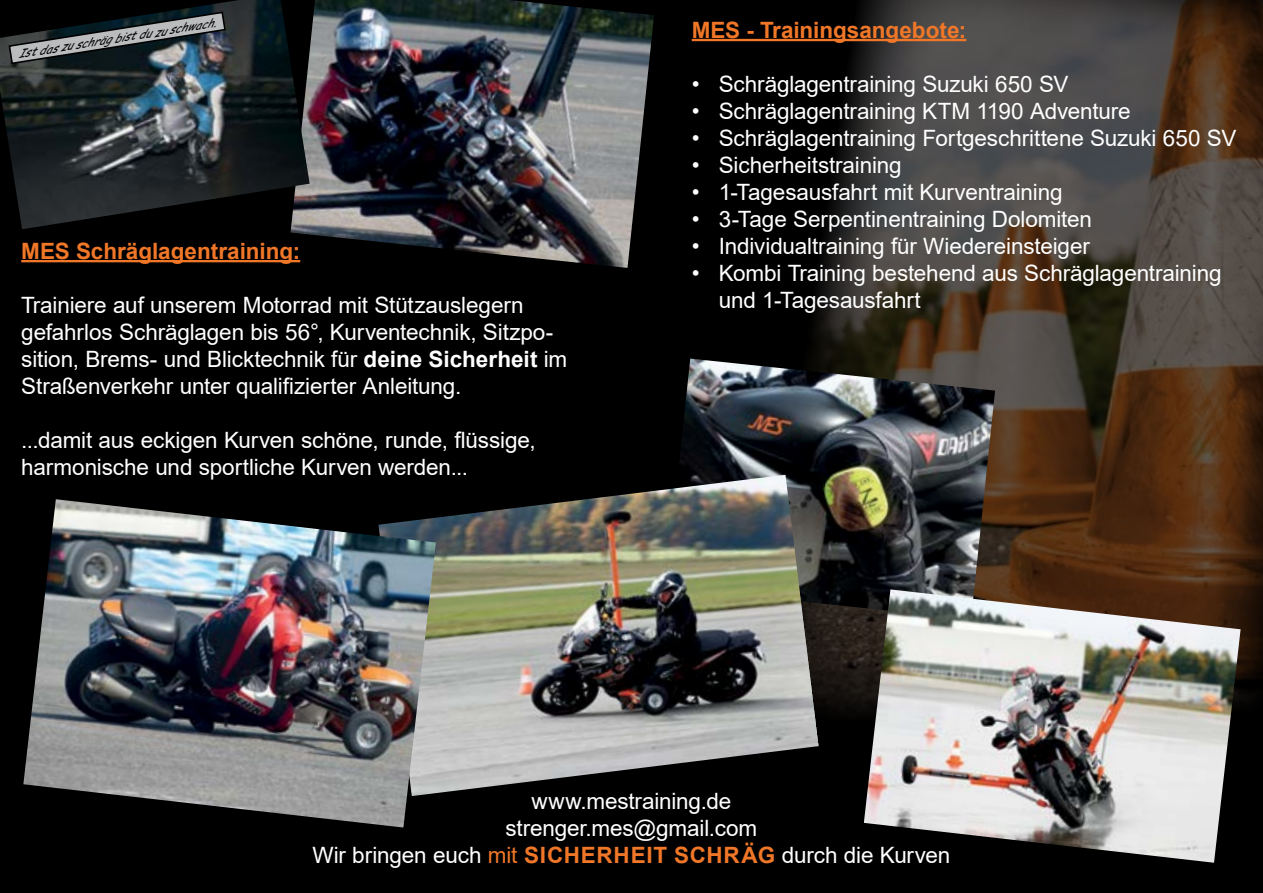
<style>
.page{position:relative;width:1263px;height:893px;background:#000}
.page>*{position:absolute;margin:0;border:0;box-sizing:border-box;transform-origin:0 0}
.t1{font:22.5px/27px "Arial";letter-spacing:-.005em;color:#fff}
.t2{font:700 22.5px "Arial";color:#f17728}
.t3{font:italic 11.25px "Comic Sans MS";color:#000}
.s1{font-weight:700}
.s2{color:#f17728}
.s3{font-weight:700;color:#f17728}
</style>
<div class="page">
<img style="left:750px;top:0;width:513px;height:712px">
<hr style="left:21px;top:260px;width:279px;height:2px;background:#f17728">
<hr style="left:692px;top:39px;width:274px;height:2px;background:#f17728">
<img style="left:291px;top:0;width:363px;height:268px">
<img style="left:679px;top:359px;width:316px;height:260px">
<img style="left:436px;top:475px;width:383px;height:318px">
<img style="left:23px;top:499px;width:413px;height:328px">
<img style="left:864px;top:589px;width:376px;height:274px">
<img style="left:0;top:0;width:310px;height:229px">
<img style="left:8px;top:11px;width:219px;height:54px">
<p class="t3" style="left:16px;top:46px;width:202px;rotate:-9deg">Ist das zu schräg bist du zu schwach.</p>
<p class="t2" style="left:21px;top:235px;width:280px">MES Schräglagentraining:</p>
<p class="t1" style="left:21px;top:291px;width:547px">Trainiere auf unserem Motorrad mit Stützauslegern gefahrlos Schräglagen bis 56°, Kurventechnik, Sitzpo&shy;sition, Brems- und Blicktechnik für <span class="s1">deine Sicherheit</span> im Straßenverkehr unter qualifizierter Anleitung.</p>
<p class="t1" style="left:21px;top:426px;width:516px">...damit aus eckigen Kurven schöne, runde, flüssige, harmonische und sportliche Kurven werden...</p>
<p class="t2" style="left:692px;top:14px;width:276px">MES - Trainingsangebote:</p>
<p class="t1" style="left:692px;top:70px;width:378px">• Schräglagentraining Suzuki 650 SV</p>
<p class="t1" style="left:692px;top:97px;width:440px">• Schräglagentraining KTM 1190 Adventure</p>
<p class="t1" style="left:692px;top:124px;width:546px">• Schräglagentraining Fortgeschrittene Suzuki 650 SV</p>
<p class="t1" style="left:692px;top:151px;width:211px">• Sicherheitstraining</p>
<p class="t1" style="left:692px;top:178px;width:372px">• 1-Tagesausfahrt mit Kurventraining</p>
<p class="t1" style="left:692px;top:205px;width:402px">• 3-Tage Serpentinentraining Dolomiten</p>
<p class="t1" style="left:692px;top:232px;width:400px">• Individualtraining für Wiedereinsteiger</p>
<p class="t1" style="left:719px;top:259px;width:504px;text-indent:-27px">• Kombi Training bestehend aus Schräglagentraining und 1-Tagesausfahrt</p>
<p class="t1" style="left:532px;top:787px;width:201px">www.mestraining.de</p>
<p class="t1" style="left:506px;top:814px;width:253px">strenger.mes@gmail.com</p>
<p class="t1" style="left:312px;top:841px;width:243px">Wir bringen euch <span class="s2">mit</span> <span class="s3">Sicherheit</span></p>
<p class="t2" style="left:674px;top:839px;width:18px">schräg</p>
<p class="t1" style="left:782px;top:841px;width:170px">durch die Kurven</p>
</div>
